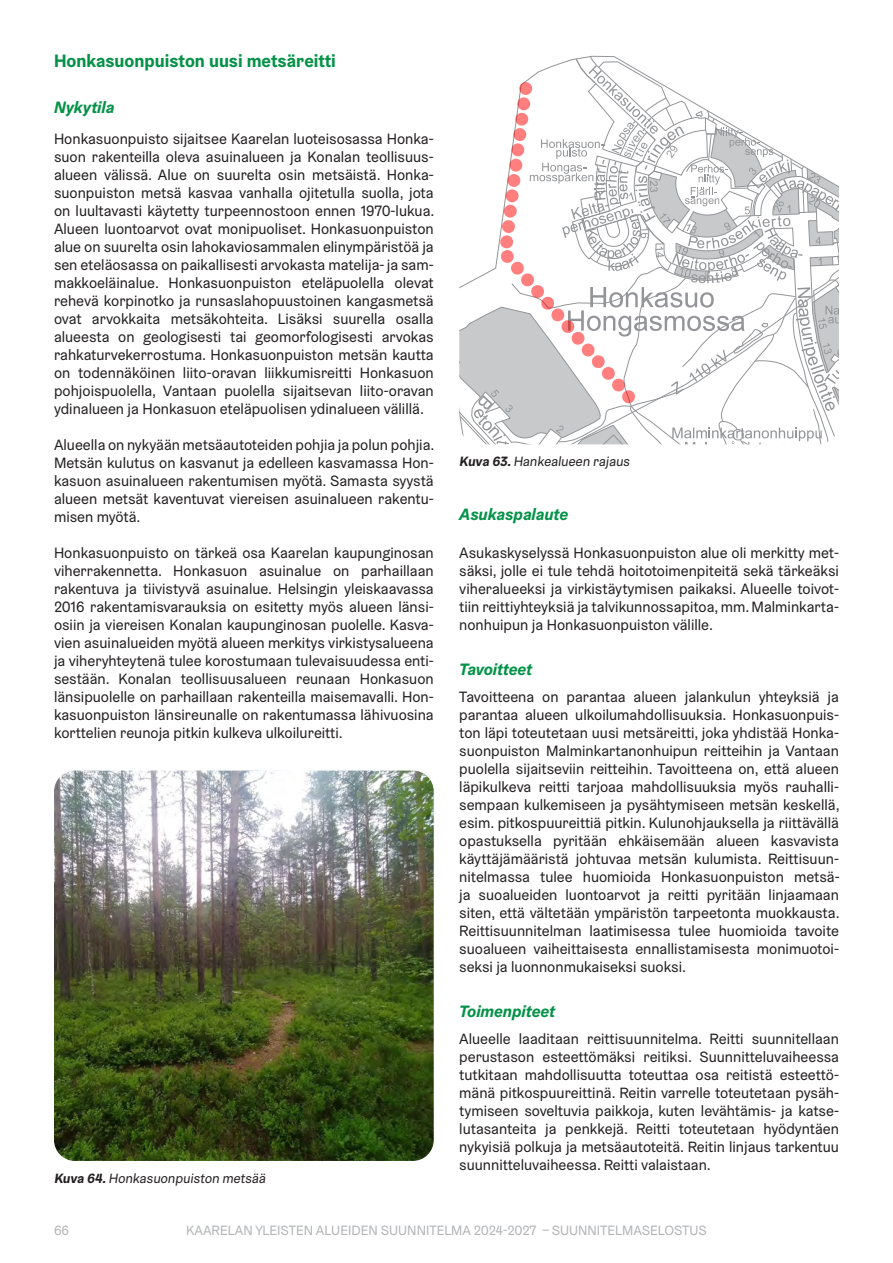
<style>
.page{position:relative;width:893px;height:1263px;background:#fff}
.page>*{position:absolute;margin:0;border:0;box-sizing:border-box;transform-origin:0 0}
.KAARELA_Otsikko3{font:700 18px "Graebenbach";color:#039247}
.KAARELA_Otsikko4{font:italic 700 16.5px "Graebenbach";color:#039247}
.KAARELA_Leipäteksti{font:15px/18px "Graebenbach";color:#231f20;text-align:justify}
.t1{font:13.5px "Graebenbach";color:#b2b4b7}
.t2{font:13.5px "Graebenbach";color:#231f20}
.s1{font-weight:700}
</style>
<div class="page">
<img style="left:54px;top:770px;width:380px;height:391px">
<svg style="left:459px;top:55px;width:380px;height:389px"></svg>
<div style="left:500px;top:235px;width:13px;height:14px;background:#f00;border-radius:50%;opacity:.5"></div>
<div style="left:502px;top:220px;width:13px;height:13px;background:#f00;border-radius:50%;opacity:.5"></div>
<div style="left:504px;top:205px;width:13px;height:13px;background:#f00;border-radius:50%;opacity:.5"></div>
<div style="left:505px;top:189px;width:14px;height:14px;background:#f00;border-radius:50%;opacity:.5"></div>
<div style="left:507px;top:174px;width:14px;height:13px;background:#f00;border-radius:50%;opacity:.5"></div>
<div style="left:509px;top:158px;width:14px;height:14px;background:#f00;border-radius:50%;opacity:.5"></div>
<div style="left:511px;top:143px;width:14px;height:13px;background:#f00;border-radius:50%;opacity:.5"></div>
<div style="left:513px;top:128px;width:14px;height:13px;background:#f00;border-radius:50%;opacity:.5"></div>
<div style="left:515px;top:113px;width:14px;height:13px;background:#f00;border-radius:50%;opacity:.5"></div>
<div style="left:517px;top:97px;width:13px;height:14px;background:#f00;border-radius:50%;opacity:.5"></div>
<div style="left:519px;top:82px;width:13px;height:13px;background:#f00;border-radius:50%;opacity:.5"></div>
<h3 class="KAARELA_Otsikko3" style="left:54px;top:50px;width:283px">Honkasuonpuiston uusi metsäreitti</h3>
<h4 class="KAARELA_Otsikko4" style="left:54px;top:96px;width:62px">Nykytila</h4>
<p class="KAARELA_Leipäteksti" style="left:54px;top:130px;width:382px">Honkasuonpuisto sijaitsee Kaarelan luoteisosassa Honka&shy;suon rakenteilla oleva asuinalueen ja Konalan teollisuus&shy;alueen välissä. Alue on suurelta osin metsäistä. Honka&shy;suonpuiston metsä kasvaa vanhalla ojitetulla suolla, jota on luultavasti käytetty turpeennostoon ennen 1970-lukua.<br>Alueen luontoarvot ovat monipuoliset. Honkasuonpuiston alue on suurelta osin lahokaviosammalen elinympäristöä ja sen eteläosassa on paikallisesti arvokasta matelija- ja sam&shy;makkoeläinalue. Honkasuonpuiston eteläpuolella olevat rehevä korpinotko ja runsaslahopuustoinen kangasmetsä ovat arvokkaita metsäkohteita. Lisäksi suurella osalla alueesta on geologisesti tai geomorfologisesti arvokas rahkaturvekerrostuma. Honkasuonpuiston metsän kautta on todennäköinen liito-oravan liikkumisreitti Honkasuon pohjoispuolella, Vantaan puolella sijaitsevan liito-oravan ydinalueen ja Honkasuon eteläpuolisen ydinalueen välillä.</p>
<p class="KAARELA_Leipäteksti" style="left:54px;top:436px;width:382px">Alueella on nykyään metsäautoteiden pohjia ja polun pohjia.<br>Metsän kulutus on kasvanut ja edelleen kasvamassa Hon&shy;kasuon asuinalueen rakentumisen myötä. Samasta syystä alueen metsät kaventuvat viereisen asuinalueen rakentu&shy;misen myötä.</p>
<p class="KAARELA_Leipäteksti" style="left:54px;top:544px;width:381px">Honkasuonpuisto on tärkeä osa Kaarelan kaupunginosan viherrakennetta. Honkasuon asuinalue on parhaillaan rakentuva ja tiivistyvä asuinalue. Helsingin yleiskaavassa 2016 rakentamisvarauksia on esitetty myös alueen länsi&shy;osiin ja viereisen Konalan kaupunginosan puolelle. Kasva&shy;vien asuinalueiden myötä alueen merkitys virkistysalueena ja viheryhteytenä tulee korostumaan tulevaisuudessa enti&shy;sestään. Konalan teollisuusalueen reunaan Honkasuon länsipuolelle on parhaillaan rakenteilla maisemavalli. Hon&shy;kasuonpuiston länsireunalle on rakentumassa lähivuosina korttelien reunoja pitkin kulkeva ulkoilureitti.</p>
<p class="t2" style="left:54px;top:1170px;width:215px"><span class="s1">Kuva 64.</span>Honkasuonpuiston metsää</p>
<p class="t2" style="left:459px;top:453px;width:174px"><span class="s1">Kuva 63.</span>Hankealueen rajaus</p>
<h4 class="KAARELA_Otsikko4" style="left:459px;top:504px;width:111px">Asukaspalaute</h4>
<p class="KAARELA_Leipäteksti" style="left:459px;top:544px;width:381px">Asukaskyselyssä Honkasuonpuiston alue oli merkitty met&shy;säksi, jolle ei tule tehdä hoitotoimenpiteitä sekä tärkeäksi viheralueeksi ja virkistäytymisen paikaksi. Alueelle toivot&shy;tiin reittiyhteyksiä ja talvikunnossapitoa, mm. Malminkarta&shy;nonhuipun ja Honkasuonpuiston välille.</p>
<h4 class="KAARELA_Otsikko4" style="left:459px;top:659px;width:75px">Tavoitteet</h4>
<p class="KAARELA_Leipäteksti" style="left:459px;top:688px;width:382px">Tavoitteena on parantaa alueen jalankulun yhteyksiä ja parantaa alueen ulkoilumahdollisuuksia. Honkasuonpuis&shy;ton läpi toteutetaan uusi metsäreitti, joka yhdistää Honka&shy;suonpuiston Malminkartanonhuipun reitteihin ja Vantaan puolella sijaitseviin reitteihin. Tavoitteena on, että alueen läpikulkeva reitti tarjoaa mahdollisuuksia myös rauhalli&shy;sempaan kulkemiseen ja pysähtymiseen metsän keskellä, esim. pitkospuureittiä pitkin. Kulunohjauksella ja riittävällä opastuksella pyritään ehkäisemään alueen kasvavista käyttäjämääristä johtuvaa metsän kulumista. Reittisuun&shy;nitelmassa tulee huomioida Honkasuonpuiston metsä&shy;ja suoalueiden luontoarvot ja reitti pyritään linjaamaan siten, että vältetään ympäristön tarpeetonta muokkausta.<br>Reittisuunnitelman laatimisessa tulee huomioida tavoite suoalueen vaiheittaisesta ennallistamisesta monimuotoi&shy;seksi ja luonnonmukaiseksi suoksi.</p>
<h4 class="KAARELA_Otsikko4" style="left:459px;top:1001px;width:98px">Toimenpiteet</h4>
<p class="KAARELA_Leipäteksti" style="left:459px;top:1030px;width:381px">Alueelle laaditaan reittisuunnitelma. Reitti suunnitellaan perustason esteettömäksi reitiksi. Suunnitteluvaiheessa tutkitaan mahdollisuutta toteuttaa osa reitistä esteettö&shy;mänä pitkospuureittinä. Reitin varrelle toteutetaan pysäh&shy;tymiseen soveltuvia paikkoja, kuten levähtämis- ja katse&shy;lutasanteita ja penkkejä. Reitti toteutetaan hyödyntäen nykyisiä polkuja ja metsäautoteitä. Reitin linjaus tarkentuu suunnitteluvaiheessa. Reitti valaistaan.</p>
<p class="t1" style="left:54px;top:1221px;width:17px">66</p>
<p class="t1" style="left:186px;top:1221px;width:522px">KAARELAN YLEISTEN ALUEIDEN SUUNNITELMA 2024-2027 – SUUNNITELMASELOSTUS</p>
</div>
